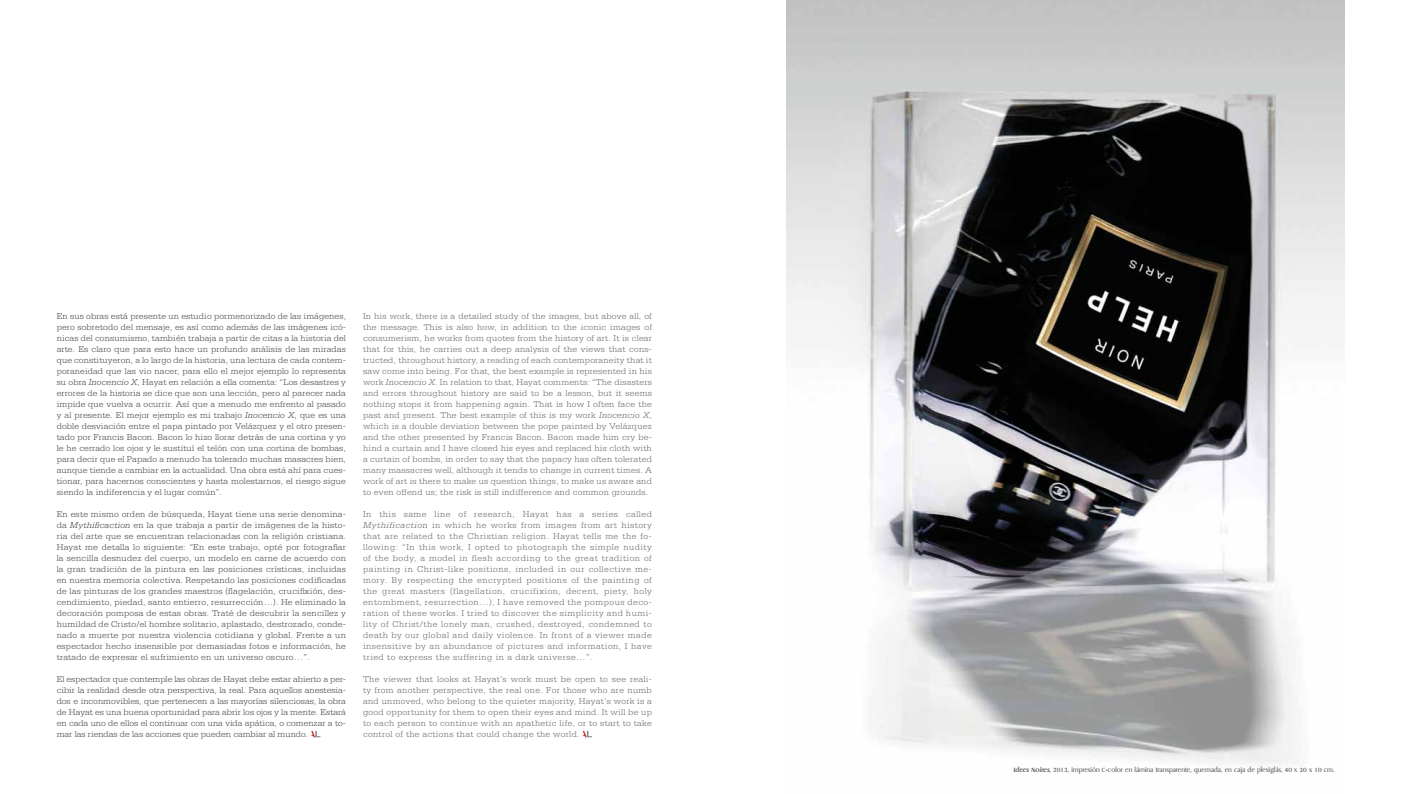
<style>
.page{position:relative;width:1418px;height:794px;background:#fff}
.page>*{position:absolute;margin:0;border:0;box-sizing:border-box;transform-origin:0 0}
.t1{font:300 9px/11px "Serifa Std";letter-spacing:.01em;color:#414042;text-align:justify;scale:1.05 1}
.t2{font:300 9px/11px "Serifa Std";letter-spacing:.03em;color:#636466;text-align:justify;scale:1.05 1}
.t3{font:6px "Griffon";color:#58595b}
.s1{font-style:italic}
.s2{font-weight:700;font-style:italic}
</style>
<div class="page">
<svg style="left:311px;top:731px;width:9px;height:6px"></svg>
<svg style="left:583px;top:731px;width:9px;height:6px"></svg>
<img style="left:787px;top:0;width:557px;height:764px">
<p class="t1" style="left:57px;top:311px;width:277px">En sus obras está presente un estudio pormenorizado de las imágenes, pero sobretodo del mensaje, es así como además de las imágenes icó&shy;nicas del consumismo, también trabaja a partir de citas a la historia del arte. Es claro que para esto hace un profundo análisis de las miradas que constituyeron, a lo largo de la historia, una lectura de cada contem&shy;poraneidad que las vio nacer, para ello el mejor ejemplo lo representa su obra <span class="s1">Inocencio X</span>, Hayat en relación a ella comenta: “Los desastres y errores de la historia se dice que son una lección, pero al parecer nada impide que vuelva a ocurrir. Así que a menudo me enfrento al pasado y al presente. El mejor ejemplo es mi trabajo <span class="s1">Inocencio X</span>, que es una doble desviación entre el papa pintado por Velázquez y el otro presen&shy;tado por Francis Bacon. Bacon lo hizo llorar detrás de una cortina y yo le he cerrado los ojos y le sustituí el telón con una cortina de bombas, para decir que el Papado a menudo ha tolerado muchas masacres bien, aunque tiende a cambiar en la actualidad. Una obra está ahí para cues&shy;tionar, para hacernos conscientes y hasta molestarnos, el riesgo sigue siendo la indiferencia y el lugar común”.</p>
<p class="t1" style="left:57px;top:509px;width:277px">En este mismo orden de búsqueda, Hayat tiene una serie denomina&shy;da <span class="s1">Mythificaction</span> en la que trabaja a partir de imágenes de la histo&shy;ria del arte que se encuentran relacionadas con la religión cristiana.<br>Hayat me detalla lo siguiente: “En este trabajo, opté por fotografiar la sencilla desnudez del cuerpo, un modelo en carne de acuerdo con la gran tradición de la pintura en las posiciones crísticas, incluidas en nuestra memoria colectiva. Respetando las posiciones codificadas de las pinturas de los grandes maestros (flagelación, crucifixión, des&shy;cendimiento, piedad, santo entierro, resurrección…). He eliminado la decoración pomposa de estas obras. Traté de descubrir la sencillez y humildad de Cristo/el hombre solitario, aplastado, destrozado, conde&shy;nado a muerte por nuestra violencia cotidiana y global. Frente a un espectador hecho insensible por demasiadas fotos e información, he tratado de expresar el sufrimiento en un universo oscuro…”.</p>
<p class="t1" style="left:57px;top:674px;width:277px">El espectador que contemple las obras de Hayat debe estar abierto a per&shy;cibir la realidad desde otra perspectiva, la real. Para aquellos anestesia&shy;dos e inconmovibles, que pertenecen a las mayorías silenciosas, la obra de Hayat es una buena oportunidad para abrir los ojos y la mente. Estará en cada uno de ellos el continuar con una vida apática, o comenzar a to&shy;mar las riendas de las acciones que pueden cambiar al mundo.</p>
<p class="t2" style="left:363px;top:311px;width:276px">In his work, there is a detailed study of the images, but above all, of the message. This is also how, in addition to the iconic images of consumerism, he works from quotes from the history of art. It is clear that for this, he carries out a deep analysis of the views that cons&shy;tructed, throughout history, a reading of each contemporaneity that it saw come into being. For that, the best example is represented in his work <span class="s1">Inocencio X</span>. In relation to that, Hayat comments: “The disasters and errors throughout history are said to be a lesson, but it seems nothing stops it from happening again. That is how I often face the past and present. The best example of this is my work <span class="s1">Inocencio X</span>, which is a double deviation between the pope painted by Velázquez and the other presented by Francis Bacon. Bacon made him cry be&shy;hind a curtain and I have closed his eyes and replaced his cloth with a curtain of bombs, in order to say that the papacy has often tolerated many massacres well, although it tends to change in current times. A work of art is there to make us question things, to make us aware and to even offend us; the risk is still indifference and common grounds.</p>
<p class="t2" style="left:363px;top:509px;width:276px">In this same line of research, Hayat has a series called <span class="s1">Mythificaction</span> in which he works from images from art history that are related to the Christian religion. Hayat tells me the fo&shy;llowing: “In this work, I opted to photograph the simple nudity of the body, a model in flesh according to the great tradition of painting in Christ-like positions, included in our collective me&shy;mory. By respecting the encrypted positions of the painting of the great masters (flagellation, crucifixion, decent, piety, holy entombment, resurrection…), I have removed the pompous deco&shy;ration of these works. I tried to discover the simplicity and humi&shy;lity of Christ/the lonely man, crushed, destroyed, condemned to death by our global and daily violence. In front of a viewer made insensitive by an abundance of pictures and information, I have tried to express the suffering in a dark universe…”.</p>
<p class="t2" style="left:363px;top:674px;width:276px">The viewer that looks at Hayat’s work must be open to see reali&shy;ty from another perspective, the real one. For those who are numb and unmoved, who belong to the quieter majority, Hayat’s work is a good opportunity for them to open their eyes and mind. It will be up to each person to continue with an apathetic life, or to start to take control of the actions that could change the world.</p>
<p class="t3" style="left:1013px;top:765px;width:322px"><span class="s2">Idees Noires</span>, 2013, impresión C-color en lámina transparente, quemada, en caja de plexiglás, 40 x 30 x 10 cm.</p>
</div>
